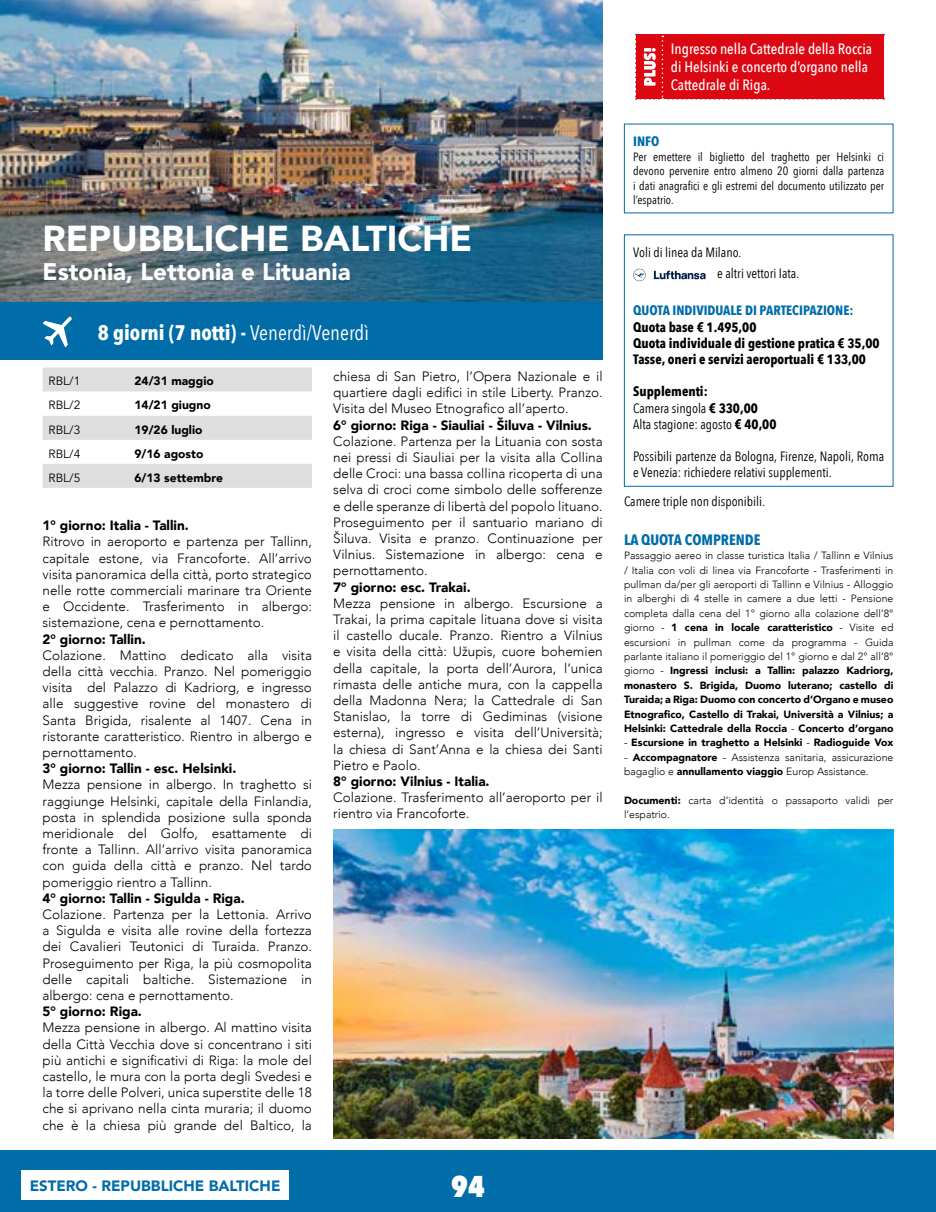
<style>
.page{position:relative;width:936px;height:1212px;background:#fff}
.page>*{position:absolute;margin:0;border:0;box-sizing:border-box;transform-origin:0 0}
.t1{font:900 36px "Avenir";color:#fff}
.t2{font:800 30px "Avenir Next Condensed";color:#fff}
.t3{font:900 24px "Avenir";color:#fff}
.t4{font:700 21px "Avenir Next Condensed";color:#fff}
.t5{font:500 15px/18px "Avenir Next Condensed";color:#fff}
.t6{font:900 15px "Avenir";color:#006ca8}
.t7{font:700 15px "Avenir Next Condensed";color:#006ca8}
.t8{font:300 13.5px/16.2px "Avenir";color:#000;text-align:justify}
.t9{font:13.5px/16.2px "Avenir Next Condensed";color:#000}
.t10{font:900 13.5px "Avenir";color:#000}
.t11{font:700 13.5px/16.2px "Avenir Next Condensed";color:#000}
.t12{font:700 13.5px "Avenir Next Condensed";color:#006ca8}
.t13{font:12px/14.4px "Avenir Next Condensed";color:#000;text-align:justify}
.t14{font:900 12px "Avenir";color:#000}
.t15{font:12px "Avenir";color:#000}
.t16{font:300 10.5px/14.4px "Avenir";color:#000}
.t17{font:900 10.5px "Avenir";color:#000}
.s1{font-weight:400}
.s2{font-weight:700}
.s3{font-weight:900}
.s4{font-weight:300}
</style>
<div class="page">
<div style="left:0;top:1150px;width:935px;height:62px;background:#006ca8"></div>
<div style="left:21px;top:1170px;width:268px;height:30px;background:#fff"></div>
<img style="left:0;top:0;width:602px;height:302px">
<div style="left:624px;top:234px;width:269px;height:253px;border:1px solid #006ca8"></div>
<svg style="left:633px;top:269px;width:72px;height:12px"></svg>
<img style="left:333px;top:829px;width:560px;height:309px">
<div style="left:0;top:302px;width:602px;height:58px;background:#006ca8"></div>
<svg style="left:43px;top:316px;width:29px;height:31px"></svg>
<svg style="left:43px;top:367px;width:269px;height:121px"></svg>
<div style="left:635px;top:34px;width:249px;height:66px;background:#db0812"></div>
<h1 class="t1" style="left:43px;top:208px;width:431px">REPUBBLICHE BALTICHE</h1>
<h3 class="t3" style="left:43px;top:251px;width:309px">Estonia, Lettonia e Lituania</h3>
<h3 class="t4" style="left:98px;top:320px;width:273px">8 giorni (7 notti) - <span class="s1">Venerdì/Venerdì</span></h3>
<p class="t15" style="left:49px;top:374px;width:33px">RBL/1</p>
<p class="t14" style="left:134px;top:371px;width:81px">24/31 maggio</p>
<p class="t15" style="left:49px;top:398px;width:33px">RBL/2</p>
<p class="t14" style="left:134px;top:395px;width:78px">14/21 giugno</p>
<p class="t15" style="left:49px;top:422px;width:33px">RBL/3</p>
<p class="t14" style="left:134px;top:419px;width:69px">19/26 luglio</p>
<p class="t15" style="left:49px;top:446px;width:33px">RBL/4</p>
<p class="t14" style="left:134px;top:443px;width:70px">9/16 agosto</p>
<p class="t15" style="left:49px;top:470px;width:33px">RBL/5</p>
<p class="t14" style="left:134px;top:467px;width:90px">6/13 settembre</p>
<p class="t10" style="left:43px;top:514px;width:148px">1° giorno: Italia - Tallin.</p>
<p class="t8" style="left:43px;top:534px;width:271px">Ritrovo in aeroporto e partenza per Tallinn, capitale estone, via Francoforte. All’arrivo visita panoramica della città, porto strategico nelle rotte commerciali marinare tra Oriente e Occidente. Trasferimento in albergo: sistemazione, cena e pernottamento.</p>
<p class="t10" style="left:43px;top:627px;width:105px">2° giorno: Tallin.</p>
<p class="t8" style="left:43px;top:647px;width:271px">Colazione. Mattino dedicato alla visita della città vecchia. Pranzo. Nel pomeriggio visita del Palazzo di Kadriorg, e ingresso alle suggestive rovine del monastero di Santa Brigida, risalente al 1407. Cena in ristorante caratteristico. Rientro in albergo e pernottamento.</p>
<p class="t10" style="left:43px;top:757px;width:195px">3° giorno: Tallin - esc. Helsinki.</p>
<p class="t8" style="left:43px;top:777px;width:271px">Mezza pensione in albergo. In traghetto si raggiunge Helsinki, capitale della Finlandia, posta in splendida posizione sulla sponda meridionale del Golfo, esattamente di fronte a Tallinn. All’arrivo visita panoramica con guida della città e pranzo. Nel tardo pomeriggio rientro a Tallinn.</p>
<p class="t10" style="left:43px;top:886px;width:204px">4° giorno: Tallin - Sigulda - Riga.</p>
<p class="t8" style="left:43px;top:906px;width:271px">Colazione. Partenza per la Lettonia. Arrivo a Sigulda e visita alle rovine della fortezza dei Cavalieri Teutonici di Turaida. Pranzo.<br>Proseguimento per Riga, la più cosmopolita delle capitali baltiche. Sistemazione in albergo: cena e pernottamento.</p>
<p class="t10" style="left:43px;top:1000px;width:101px">5° giorno: Riga.</p>
<p class="t8" style="left:43px;top:1020px;width:271px">Mezza pensione in albergo. Al mattino visita della Città Vecchia dove si concentrano i siti più antichi e significativi di Riga: la mole del castello, le mura con la porta degli Svedesi e la torre delle Polveri, unica superstite delle 18 che si aprivano nella cinta muraria; il duomo che è la chiesa più grande del Baltico, la</p>
<p class="t8" style="left:333px;top:368px;width:271px">chiesa di San Pietro, l’Opera Nazionale e il quartiere dagli edifici in stile Liberty. Pranzo.<br>Visita del Museo Etnografico all’aperto.</p>
<p class="t10" style="left:333px;top:413px;width:260px">6° giorno: Riga - Siauliai - Šiluva - Vilnius.</p>
<p class="t8" style="left:333px;top:433px;width:271px">Colazione. Partenza per la Lituania con sosta nei pressi di Siauliai per la visita alla Collina delle Croci: una bassa collina ricoperta di una selva di croci come simbolo delle sofferenze e delle speranze di libertà del popolo lituano.<br>Proseguimento per il santuario mariano di Šiluva. Visita e pranzo. Continuazione per Vilnius. Sistemazione in albergo: cena e pernottamento.</p>
<p class="t10" style="left:333px;top:575px;width:139px">7° giorno: esc. Trakai.</p>
<p class="t8" style="left:333px;top:595px;width:271px">Mezza pensione in albergo. Escursione a Trakai, la prima capitale lituana dove si visita il castello ducale. Pranzo. Rientro a Vilnius e visita della città: Užupis, cuore bohemien della capitale, la porta dell’Aurora, l’unica rimasta delle antiche mura, con la cappella della Madonna Nera; la Cattedrale di San Stanislao, la torre di Gediminas (visione esterna), ingresso e visita dell’Università; la chiesa di Sant’Anna e la chiesa dei Santi Pietro e Paolo.</p>
<p class="t10" style="left:333px;top:770px;width:158px">8° giorno: Vilnius - Italia.</p>
<p class="t8" style="left:333px;top:789px;width:271px">Colazione. Trasferimento all’aeroporto per il rientro via Francoforte.</p>
<p class="t6" style="left:30px;top:1173px;width:252px">ESTERO - REPUBBLICHE BALTICHE</p>
<h2 class="t2" style="left:451px;top:1167px;width:35px">94</h2>
<p class="t5" style="left:671px;top:40px;width:202px">Ingresso nella Cattedrale della Roccia di Helsinki e concerto d’organo nella<br>Cattedrale di Riga.</p>
<p class="t12" style="left:633px;top:133px;width:28px">INFO</p>
<p class="t13" style="left:633px;top:149px;width:252px">Per emettere il biglietto del traghetto per Helsinki ci devono pervenire entro almeno 20 giorni dalla partenza i dati anagrafici e gli estremi del documento utilizzato per l’espatrio.</p>
<p class="t9" style="left:717px;top:241px;width:83px;line-height:21px;text-indent:-84px">Voli di linea da Milano.<br>e altri vettori Iata.</p>
<p class="t12" style="left:633px;top:302px;width:222px">QUOTA INDIVIDUALE DI PARTECIPAZIONE:</p>
<p class="t11" style="left:633px;top:319px;width:248px">Quota base € 1.495,00<br>Quota individuale di gestione pratica € 35,00<br>Tasse, oneri e servizi aeroportuali € 133,00</p>
<p class="t9" style="left:633px;top:383px;width:145px"><span class="s2">Supplementi:<br></span>Camera singola <span class="s2">€ 330,00<br></span>Alta stagione: agosto <span class="s2">€ 40,00</span></p>
<p class="t9" style="left:633px;top:448px;width:252px">Possibili partenze da Bologna, Firenze, Napoli, Roma e Venezia: richiedere relativi supplementi.</p>
<p class="t9" style="left:624px;top:493px;width:143px">Camere triple non disponibili.</p>
<p class="t7" style="left:624px;top:530px;width:138px">LA QUOTA COMPRENDE</p>
<p class="t16" style="left:624px;top:548px;width:271px;text-align:justify">Passaggio aereo in classe turistica Italia / Tallinn e Vilnius / Italia con voli di linea via Francoforte - Trasferimenti in pullman da/per gli aeroporti di Tallinn e Vilnius - Alloggio in alberghi di 4 stelle in camere a due letti - Pensione completa dalla cena del 1° giorno alla colazione dell’8° giorno - <span class="s3">1 cena in locale caratteristico</span> - Visite ed escursioni in pullman come da programma - Guida parlante italiano il pomeriggio del 1° giorno e dal 2° all’8° giorno - <span class="s3">Ingressi inclusi: a Tallin: palazzo Kadriorg, monastero S. Brigida, Duomo luterano; castello di Turaida; a Riga: Duomo con concerto d’Organo e museo Etnografico, Castello di Trakai, Università a Vilnius; a Helsinki: Cattedrale della Roccia</span> - <span class="s3">Concerto d’organo</span></p>
<p class="t17" style="left:624px;top:734px;width:271px"><span class="s4">-</span> Escursione in traghetto a Helsinki <span class="s4">-</span> Radioguide Vox</p>
<p class="t16" style="left:624px;top:750px;width:271px">- <span class="s3">Accompagnatore</span> - Assistenza sanitaria, assicurazione bagaglio e <span class="s3">annullamento viaggio</span> Europ Assistance.</p>
<p class="t16" style="left:624px;top:793px;width:271px"><span class="s3">Documenti:</span> carta d’identità o passaporto validi per l’espatrio.</p>
</div>
